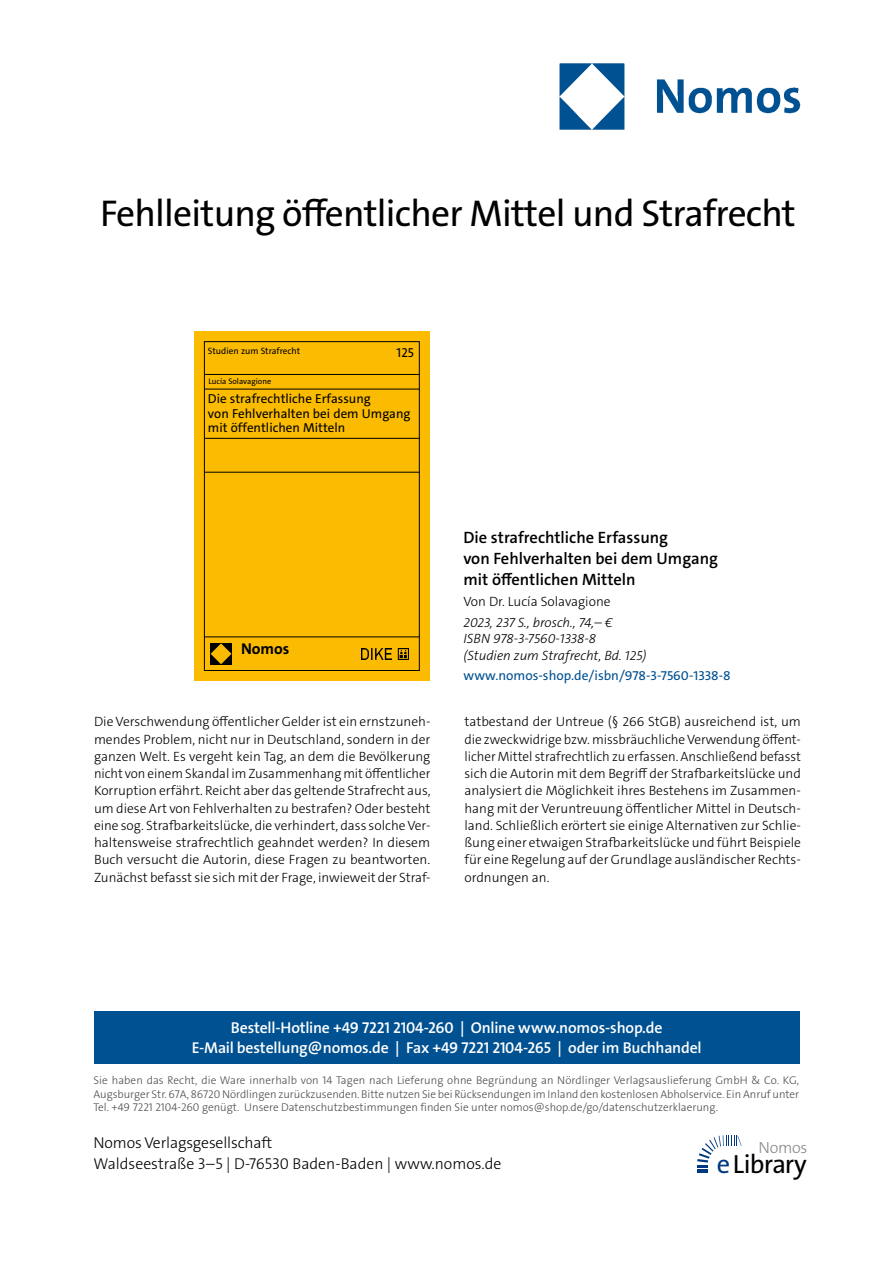
<style>
.page{position:relative;width:893px;height:1263px;background:#fff}
.page>*{position:absolute;margin:0;border:0;box-sizing:border-box;transform-origin:0 0}
.t1{font:37.5px "The Sans Os F";letter-spacing:-.02em;color:#000}
.t2{font:26.4px "The Sans Os F";letter-spacing:-.03em;color:#000}
.t3{font:600 16.5px/21px "The Sans C5";color:#000}
.t4{font:300 16.2px "The Sans Os F";letter-spacing:-.02em;color:#87888a}
.t5{font:600 15.75px/21px "The Sans Os F";letter-spacing:-.01em;color:#fff;text-align:center}
.t6{font:300 15.75px/21px "The Sans Os F";color:#000}
.t7{font:700 15.75px "The Sans C5";color:#000}
.t8{font:300 13.5px/17.2px "The Sans C5";color:#000;text-align:justify}
.t9{font:italic 300 13.5px/16.5px "The Sans C5";color:#000}
.t10{font:13.5px "The Sans C5";color:#005192}
.t11{font:13.05px/14.7px "The Sans C5";color:#000}
.t12{font:300 11.25px/13.5px "The Sans Os F";color:#4b4b4d;text-align:justify}
.t13{font:9.3px "The Sans C5";color:#000}
.t14{font:8.1px "The Sans C5";color:#000}
.s1{color:#003882}
</style>
<div class="page">
<img style="left:559px;top:63px;width:242px;height:67px">
<div style="left:94px;top:1011px;width:705px;height:52px;background:#005192"></div>
<svg style="left:697px;top:1135px;width:45px;height:38px"></svg>
<div style="left:194px;top:331px;width:236px;height:349px;background:#fabb00"></div>
<div style="left:204px;top:341px;width:216px;height:330px;border:1px solid #000"></div>
<hr style="left:204px;top:374px;width:216px;height:1px;background:#000">
<hr style="left:204px;top:389px;width:216px;height:1px;background:#000">
<hr style="left:204px;top:438px;width:216px;height:1px;background:#000">
<hr style="left:204px;top:472px;width:216px;height:1px;background:#000">
<hr style="left:204px;top:637px;width:216px;height:1px;background:#000">
<div style="left:210px;top:643px;width:22px;height:22px;background:#000"></div>
<svg style="left:211px;top:643px;width:20px;height:21px"></svg>
<img style="left:361px;top:648px;width:48px;height:11px">
<h1 class="t1" style="left:100px;top:199px;width:697px">Fehlleitung öffentlicher Mittel und Strafrecht</h1>
<p class="t13" style="left:208px;top:345px;width:94px">Studien zum Strafrecht</p>
<p class="t11" style="left:397px;top:345px;width:19px">125</p>
<p class="t14" style="left:208px;top:376px;width:64px">Lucía Solavagione</p>
<p class="t11" style="left:208px;top:391px;width:204px">Die strafrechtliche Erfassung<br>von Fehlverhalten bei dem Umgang mit öffentlichen Mitteln</p>
<p class="t7" style="left:241px;top:638px;width:50px">Nomos</p>
<p class="t3" style="left:463px;top:527px;width:256px">Die strafrechtliche Erfassung<br>von Fehlverhalten bei dem Umgang mit öffentlichen Mitteln</p>
<p class="t8" style="left:463px;top:593px;width:149px">Von Dr. Lucía Solavagione</p>
<p class="t9" style="left:463px;top:614px;width:185px">2023, 237 S., brosch., 74,– €<br>ISBN 978-3-7560-1338-8 (Studien zum Strafrecht, Bd. 125)</p>
<p class="t10" style="left:463px;top:667px;width:269px">www.nomos-shop.de/isbn/978-3-7560-1338-8</p>
<p class="t8" style="left:94px;top:713px;width:338px">Die Verschwendung öffentlicher Gelder ist ein ernstzuneh&shy;mendes Problem, nicht nur in Deutschland, sondern in der ganzen Welt. Es vergeht kein Tag, an dem die Bevölkerung nicht von einem Skandal im Zusammenhang mit öffentlicher Korruption erfährt. Reicht aber das geltende Strafrecht aus, um diese Art von Fehlverhalten zu bestrafen? Oder besteht eine sog. Strafbarkeitslücke, die verhindert, dass solche Ver&shy;haltensweise strafrechtlich geahndet werden? In diesem Buch versucht die Autorin, diese Fragen zu beantworten.<br>Zunächst befasst sie sich mit der Frage, inwieweit der Straf-</p>
<p class="t8" style="left:464px;top:713px;width:338px">tatbestand der Untreue (§ 266 StGB) ausreichend ist, um die zweckwidrige bzw. missbräuchliche Verwendung öffent&shy;licher Mittel strafrechtlich zu erfassen. Anschließend befasst sich die Autorin mit dem Begriff der Strafbarkeitslücke und analysiert die Möglichkeit ihres Bestehens im Zusammen&shy;hang mit der Veruntreuung öffentlicher Mittel in Deutsch&shy;land. Schließlich erörtert sie einige Alternativen zur Schlie&shy;ßung einer etwaigen Strafbarkeitslücke und führt Beispiele für eine Regelung auf der Grundlage ausländischer Rechts&shy;ordnungen an.</p>
<p class="t5" style="left:192px;top:1017px;width:511px">Bestell-Hotline +49 7221 2104-260 | Online www.nomos-shop.de<br>E-Mail bestellung@nomos.de | Fax +49 7221 2104-265 | oder im Buchhandel</p>
<p class="t12" style="left:94px;top:1074px;width:707px">Sie haben das Recht, die Ware innerhalb von 14 Tagen nach Lieferung ohne Begründung an Nördlinger Verlagsauslieferung GmbH &amp; Co. KG, Augsburger Str. 67A, 86720 Nördlingen zurückzusenden. Bitte nutzen Sie bei Rücksendungen im Inland den kostenlosen Abholservice. Ein Anruf unter Tel. +49 7221 2104-260 genügt. Unsere Datenschutzbestimmungen finden Sie unter nomos@shop.de/go/datenschutzerklaerung.</p>
<p class="t6" style="left:94px;top:1133px;width:409px">Nomos Verlagsgesellschaft<br>Waldseestraße 3–5 | D-76530 Baden-Baden | www.nomos.de</p>
<p class="t4" style="left:758px;top:1137px;width:51px">Nomos</p>
<h2 class="t2" style="left:717px;top:1153px;width:91px"><span class="s1">e</span>Library</h2>
</div>
